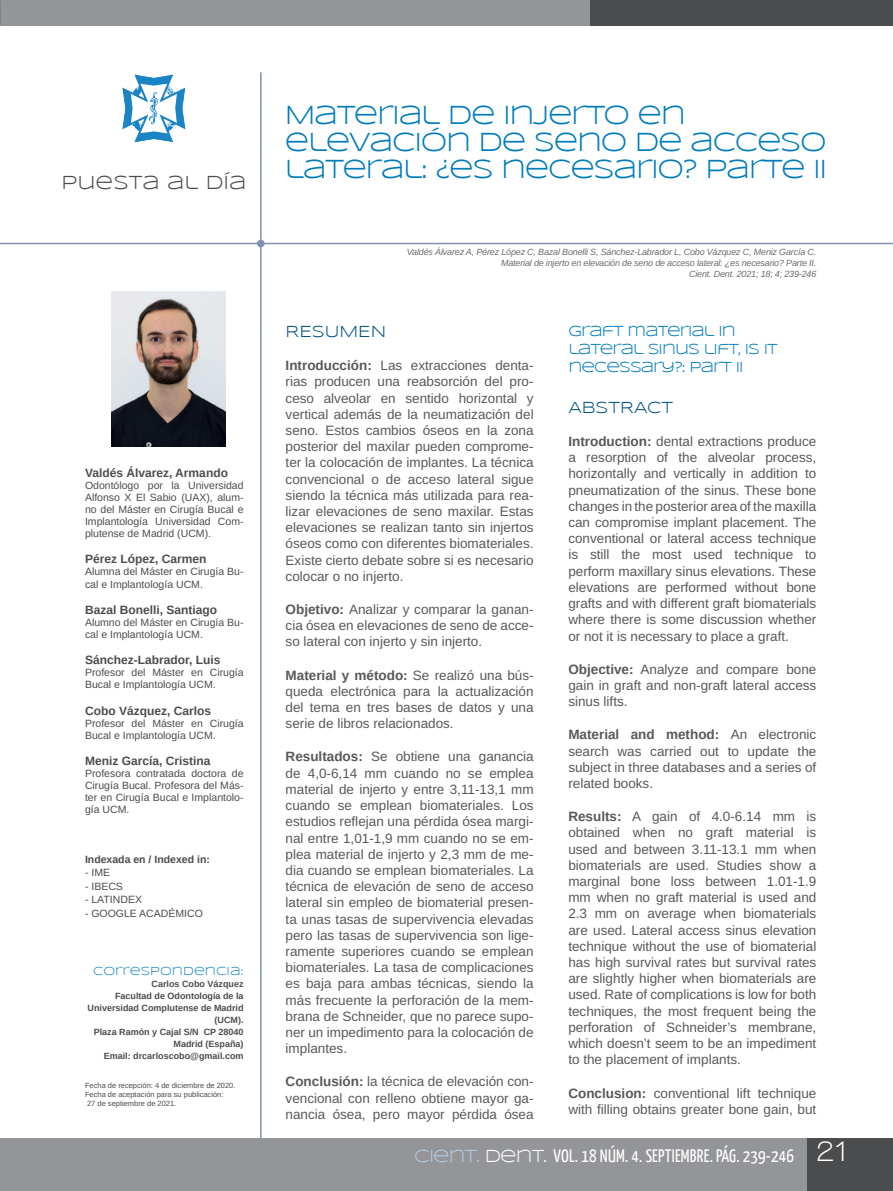
<style>
.page{position:relative;width:893px;height:1191px;background:#fff}
.page>*{position:absolute;margin:0;border:0;box-sizing:border-box;transform-origin:0 0}
.t1{font:27px/27px "Syncopate";letter-spacing:-.05em;color:#007cbb}
.t2{font:19.5px "Syncopate";color:#4b4c4d}
.t3{font:18px "Yanone Kaffeesatz";letter-spacing:.01em;color:#fff}
.t4{font:16.5px "Syncopate";color:#015382}
.t5{font:15px/18px "Syncopate";letter-spacing:-.06em;color:#007cbb}
.t6{font:13.5px/16.2px "Arimo";color:#57585a;text-align:justify}
.t7{font:700 12px "Arimo";color:#4b4c4d}
.t8{font:12px "Syncopate";color:#1c89c3}
.t9{font:10.5px/12px "Arimo";color:#4b4c4d}
.t10{font:700 10.5px "Arimo";color:#4b4c4d}
.t11{font:italic 9px/10.8px "Arimo";letter-spacing:-.02em;color:#6c6d70;text-align:right}
.t12{font:700 9px/12px "Arimo";color:#4b4c4d;text-align:right}
.t13{font:7.5px/9px "Arimo";color:#4b4c4d}
.s1{font-weight:700}
.s2{font-family:"Syncopate";color:#b1cae5}
.s3{font-family:"Syncopate"}
.s4{font-family:"Walkway";font-weight:700;font-size:30px}
</style>
<div class="page">
<hr style="left:260px;top:72px;width:2px;height:1099px;background:#7e91b1">
<div style="left:0;top:1138px;width:893px;height:53px;background:#939598"></div>
<div style="left:808px;top:1138px;width:85px;height:53px;background:#4b4c4d"></div>
<div style="left:0;top:0;width:893px;height:25px;background:#939598"></div>
<div style="left:591px;top:0;width:302px;height:25px;background:#4b4c4d"></div>
<hr style="left:0;top:243px;width:893px;height:1px;background:#7e91b1">
<div style="left:257px;top:240px;width:8px;height:7px;background:#7e91b1;border-radius:50%"></div>
<svg style="left:122px;top:74px;width:64px;height:68px"></svg>
<img style="left:111px;top:291px;width:115px;height:155px">
<h2 class="t2" style="left:61px;top:171px;width:186px">PUESTA AL DÍA</h2>
<p class="t7" style="left:85px;top:464px;width:144px">Valdés Álvarez, Armando</p>
<p class="t9" style="left:85px;top:479px;width:160px;text-align:justify">Odontólogo por la Universidad Alfonso X El Sabio (UAX), alum&shy;no del Máster en Cirugía Bucal e Implantología Universidad Com&shy;plutense de Madrid (UCM).</p>
<p class="t7" style="left:85px;top:551px;width:123px">Pérez López, Carmen</p>
<p class="t9" style="left:85px;top:566px;width:160px">Alumna del Máster en Cirugía Bu&shy;cal e Implantología UCM.</p>
<p class="t7" style="left:85px;top:601px;width:134px">Bazal Bonelli, Santiago</p>
<p class="t9" style="left:85px;top:616px;width:160px">Alumno del Máster en Cirugía Bu&shy;cal e Implantología UCM.</p>
<p class="t7" style="left:85px;top:652px;width:137px">Sánchez-Labrador, Luis</p>
<p class="t9" style="left:85px;top:667px;width:160px">Profesor del Máster en Cirugía<br>Bucal e Implantología UCM.</p>
<p class="t7" style="left:85px;top:702px;width:128px">Cobo Vázquez, Carlos</p>
<p class="t9" style="left:85px;top:717px;width:160px">Profesor del Máster en Cirugía<br>Bucal e Implantología UCM.</p>
<p class="t7" style="left:85px;top:752px;width:127px">Meniz García, Cristina</p>
<p class="t9" style="left:85px;top:767px;width:160px;text-align:justify">Profesora contratada doctora de Cirugía Bucal. Profesora del Más&shy;ter en Cirugía Bucal e Implantolo&shy;gía UCM.</p>
<p class="t10" style="left:85px;top:851px;width:126px">Indexada en / Indexed in:</p>
<p class="t9" style="left:85px;top:866px;width:27px">- IME</p>
<p class="t9" style="left:85px;top:880px;width:39px">- IBECS</p>
<p class="t9" style="left:85px;top:893px;width:58px">- LATINDEX</p>
<p class="t9" style="left:85px;top:907px;width:119px">- GOOGLE ACADÉMICO</p>
<p class="t8" style="left:93px;top:963px;width:152px">CORRESPONDENCIA:</p>
<p class="t12" style="left:88px;top:977px;width:158px">Carlos Cobo Vázquez<br>Facultad de Odontología de la<br>Universidad Complutense de Madrid (UCM).<br>Plaza Ramón y Cajal S/N CP 28040<br>Madrid (España)<br>Email: drcarloscobo@gmail.com</p>
<p class="t13" style="left:85px;top:1080px;width:152px">Fecha de recepción: 4 de diciembre de 2020.<br>Fecha de aceptación para su publicación:<br>27 de septiembre de 2021.</p>
<h1 class="t1" style="left:285px;top:101px;width:544px">MATERIAL DE INJERTO EN<br>ELEVACIÓN DE SENO DE ACCESO<br>LATERAL: ¿ES NECESARIO? PARTE II</h1>
<p class="t11" style="left:407px;top:247px;width:411px">Valdés Álvarez A, Pérez López C, Bazal Bonelli S, Sánchez-Labrador L, Cobo Vázquez C, Meniz García C.<br>Material de injerto en elevación de seno de acceso lateral: ¿es necesario? Parte II.<br>Cient. Dent. 2021; 18; 4; 239-246</p>
<p class="t4" style="left:286px;top:322px;width:102px">RESUMEN</p>
<p class="t6" style="left:286px;top:357px;width:250px"><span class="s1">Introducción:</span> Las extracciones denta&shy;rias producen una reabsorción del pro&shy;ceso alveolar en sentido horizontal y vertical además de la neumatización del seno. Estos cambios óseos en la zona posterior del maxilar pueden comprome&shy;ter la colocación de implantes. La técnica convencional o de acceso lateral sigue siendo la técnica más utilizada para rea&shy;lizar elevaciones de seno maxilar. Estas elevaciones se realizan tanto sin injertos óseos como con diferentes biomateriales.<br>Existe cierto debate sobre si es necesario colocar o no injerto.</p>
<p class="t6" style="left:286px;top:601px;width:250px"><span class="s1">Objetivo:</span> Analizar y comparar la ganan&shy;cia ósea en elevaciones de seno de acce&shy;so lateral con injerto y sin injerto.</p>
<p class="t6" style="left:286px;top:667px;width:250px"><span class="s1">Material y método:</span> Se realizó una bús&shy;queda electrónica para la actualización del tema en tres bases de datos y una serie de libros relacionados.</p>
<p class="t6" style="left:286px;top:749px;width:250px"><span class="s1">Resultados:</span> Se obtiene una ganancia de 4,0-6,14 mm cuando no se emplea material de injerto y entre 3,11-13,1 mm cuando se emplean biomateriales. Los estudios reflejan una pérdida ósea margi&shy;nal entre 1,01-1,9 mm cuando no se em&shy;plea material de injerto y 2,3 mm de me&shy;dia cuando se emplean biomateriales. La técnica de elevación de seno de acceso lateral sin empleo de biomaterial presen&shy;ta unas tasas de supervivencia elevadas pero las tasas de supervivencia son lige&shy;ramente superiores cuando se emplean biomateriales. La tasa de complicaciones es baja para ambas técnicas, siendo la más frecuente la perforación de la mem&shy;brana de Schneider, que no parece supo&shy;ner un impedimento para la colocación de implantes.</p>
<p class="t6" style="left:286px;top:1073px;width:250px"><span class="s1">Conclusión:</span> la técnica de elevación con&shy;vencional con relleno obtiene mayor ga&shy;nancia ósea, pero mayor pérdida ósea</p>
<p class="t5" style="left:568px;top:322px;width:211px">GRAFT MATERIAL IN<br>LATERAL SINUS LIFT, IS IT<br>NECESSARY?: PART II</p>
<p class="t4" style="left:568px;top:398px;width:106px">ABSTRACT</p>
<p class="t6" style="left:568px;top:433px;width:250px"><span class="s1">Introduction:</span> dental extractions produce a resorption of the alveolar process, horizontally and vertically in addition to pneumatization of the sinus. These bone changes in the posterior area of the maxilla can compromise implant placement. The conventional or lateral access technique is still the most used technique to perform maxillary sinus elevations. These elevations are performed without bone grafts and with different graft biomaterials where there is some discussion whether or not it is necessary to place a graft.</p>
<p class="t6" style="left:568px;top:661px;width:250px"><span class="s1">Objective:</span> Analyze and compare bone gain in graft and non-graft lateral access sinus lifts.</p>
<p class="t6" style="left:568px;top:727px;width:250px"><span class="s1">Material and method:</span> An electronic search was carried out to update the subject in three databases and a series of related books.</p>
<p class="t6" style="left:568px;top:808px;width:250px"><span class="s1">Results:</span> A gain of 4.0-6.14 mm is obtained when no graft material is used and between 3.11-13.1 mm when biomaterials are used. Studies show a marginal bone loss between 1.01-1.9 mm when no graft material is used and 2.3 mm on average when biomaterials are used. Lateral access sinus elevation technique without the use of biomaterial has high survival rates but survival rates are slightly higher when biomaterials are used. Rate of complications is low for both techniques, the most frequent being the perforation of Schneider’s membrane, which doesn’t seem to be an impediment to the placement of implants.</p>
<p class="t6" style="left:568px;top:1085px;width:250px"><span class="s1">Conclusion:</span> conventional lift technique with filling obtains greater bone gain, but</p>
<h3 class="t3" style="left:414px;top:1144px;width:434px"><span class="s2">CIENT.</span> <span class="s3">DENT.</span> VOL. 18 NÚM. 4. SEPTIEMBRE. PÁG. 239-246 <span class="s4">21</span></h3>
</div>
